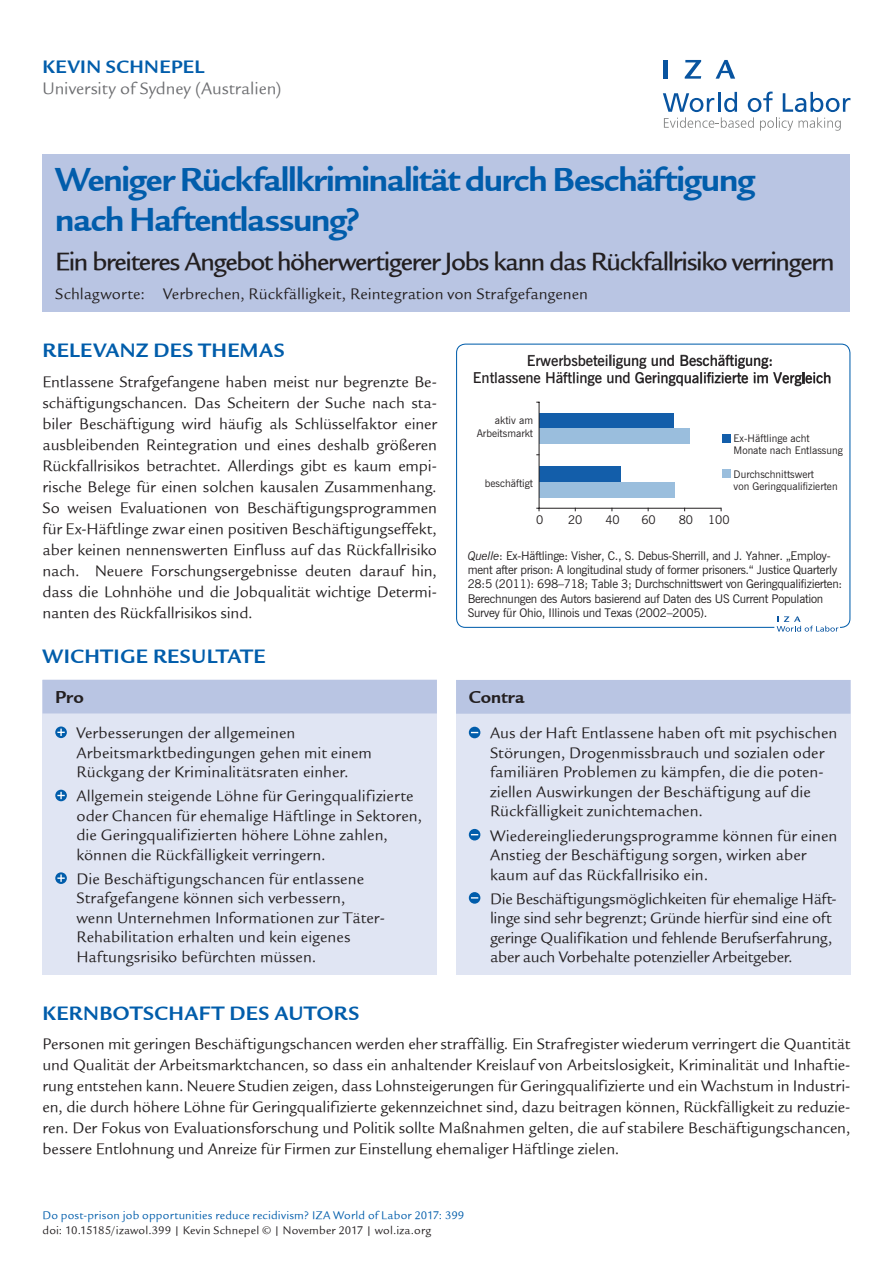
<style>
.page{position:relative;width:893px;height:1263px;background:#fff}
.page>*{position:absolute;margin:0;border:0;box-sizing:border-box;transform-origin:0 0}
.t1{font:36px/40.5px "Legacy Sans ITCTT Bold";letter-spacing:-.035em;color:#015dab}
.t2{font:27px "Legacy Sans Md ITCTT Medium";letter-spacing:-.045em;color:#231f20}
.t3{font:21px "Legacy Sans ITCTT Bold";letter-spacing:.02em;color:#015dab}
.t4{font:19.5px "Legacy Sans ITCTT Bold";letter-spacing:.02em;color:#015dab}
.t5{font:18.75px "Legacy Sans ITCTT Bold";color:#231f20}
.t6{font:18px "Legacy Sans ITCTT Book";color:#6c6d70}
.t7{font:16.5px/19.5px "Legacy Sans ITCTT Book";color:#231f20}
.t8{font:600 15px/18px "News Gothic BT";letter-spacing:-.005em;color:#231f20;text-align:center}
.t9{font:12px/14.4px "News Gothic BT";letter-spacing:-.02em;color:#231f20}
.t10{font:12px "Legacy Sans ITCTT Book";letter-spacing:.015em;color:#015dab}
.t11{font:12px "Legacy Sans ITCTT Book";letter-spacing:.015em;color:#231f20}
.t12{font:10.5px/12.6px "News Gothic BT";color:#231f20}
.s1{font-style:italic}
</style>
<div class="page">
<svg style="left:663px;top:92px;width:187px;height:39px"></svg>
<hr style="left:664px;top:60px;width:4px;height:19px;background:#0854a0">
<svg style="left:685px;top:60px;width:16px;height:19px"></svg>
<svg style="left:716px;top:60px;width:19px;height:19px"></svg>
<div style="left:43px;top:154px;width:807px;height:158px;background:#b9c5e3"></div>
<div style="left:43px;top:680px;width:394px;height:294px;background:#e0e5f3"></div>
<div style="left:43px;top:680px;width:394px;height:33px;background:#b9c5e3"></div>
<svg style="left:55px;top:726px;width:12px;height:12px"></svg>
<svg style="left:57px;top:729px;width:8px;height:7px"></svg>
<svg style="left:55px;top:790px;width:12px;height:11px"></svg>
<svg style="left:57px;top:792px;width:8px;height:7px"></svg>
<svg style="left:55px;top:872px;width:12px;height:12px"></svg>
<svg style="left:57px;top:874px;width:8px;height:8px"></svg>
<div style="left:456px;top:680px;width:394px;height:294px;background:#e0e5f3"></div>
<div style="left:456px;top:680px;width:394px;height:34px;background:#b9c5e3"></div>
<svg style="left:469px;top:727px;width:11px;height:11px"></svg>
<svg style="left:469px;top:829px;width:11px;height:11px"></svg>
<svg style="left:469px;top:892px;width:11px;height:12px"></svg>
<div style="left:456px;top:344px;width:394px;height:284px;border:1px solid #015dab;border-radius:9px"></div>
<svg style="left:491px;top:354px;width:339px;height:32px"></svg>
<div style="left:775px;top:616px;width:64px;height:17px;background:#fff"></div>
<svg style="left:777px;top:616px;width:61px;height:16px"></svg>
<svg style="left:536px;top:402px;width:186px;height:109px"></svg>
<div style="left:722px;top:434px;width:9px;height:8px;background:#135eaa"></div>
<div style="left:722px;top:469px;width:9px;height:8px;background:#9abedd"></div>
<p class="t4" style="left:43px;top:55px;width:163px">KEVIN SCHNEPEL</p>
<p class="t6" style="left:43px;top:79px;width:241px">University of Sydney (Australien)</p>
<h1 class="t1" style="left:55px;top:159px;width:702px">Weniger Rückfallkriminalität durch Beschäftigung nach Haftentlassung?</h1>
<h2 class="t2" style="left:55px;top:246px;width:781px">Ein breiteres Angebot höherwertigerer Jobs kann das Rückfallrisiko verringern</h2>
<p class="t7" style="left:55px;top:284px;width:534px">Schlagworte: Verbrechen, Rückfälligkeit, Reintegration von Strafgefangenen</p>
<p class="t3" style="left:43px;top:338px;width:244px">RELEVANZ DES THEMAS</p>
<p class="t7" style="left:43px;top:371px;width:396px;line-height:21px;text-align:justify">Entlassene Strafgefangene haben meist nur begrenzte Be&shy;schäftigungschancen. Das Scheitern der Suche nach sta&shy;biler Beschäftigung wird häufig als Schlüsselfaktor einer ausbleibenden Reintegration und eines deshalb größeren Rückfallrisikos betrachtet. Allerdings gibt es kaum empi&shy;rische Belege für einen solchen kausalen Zusammenhang.<br>So weisen Evaluationen von Beschäftigungsprogrammen für Ex-Häftlinge zwar einen positiven Beschäftigungseffekt, aber keinen nennenswerten Einfluss auf das Rückfallrisiko nach. Neuere Forschungsergebnisse deuten darauf hin, dass die Lohnhöhe und die Jobqualität wichtige Determi&shy;nanten des Rückfallrisikos sind.</p>
<p class="t3" style="left:43px;top:644px;width:225px">WICHTIGE RESULTATE</p>
<p class="t5" style="left:55px;top:686px;width:30px">Pro</p>
<p class="t7" style="left:77px;top:723px;width:297px">Verbesserungen der allgemeinen<br>Arbeitsmarktbedingungen gehen mit einem<br>Rückgang der Kriminalitätsraten einher.</p>
<p class="t7" style="left:77px;top:786px;width:347px">Allgemein steigende Löhne für Geringqualifizierte oder Chancen für ehemalige Häftlinge in Sektoren, die Geringqualifizierten höhere Löhne zahlen, können die Rückfälligkeit verringern.</p>
<p class="t7" style="left:77px;top:869px;width:310px">Die Beschäftigungschancen für entlassene Strafgefangene können sich verbessern, wenn Unternehmen Informationen zur Täter-Rehabilitation erhalten und kein eigenes Haftungsrisiko befürchten müssen.</p>
<p class="t8" style="left:473px;top:352px;width:360px">Erwerbsbeteiligung und Beschäftigung:<br>Entlassene Häftlinge und Geringqualifizierte im Vergleich</p>
<p class="t12" style="left:477px;top:415px;width:58px;text-align:right">aktiv am<br>Arbeitsmarkt</p>
<p class="t12" style="left:485px;top:478px;width:50px">beschäftigt</p>
<p class="t12" style="left:734px;top:432px;width:111px">Ex-Häftlinge acht<br>Monate nach Entlassung</p>
<p class="t12" style="left:734px;top:468px;width:105px">Durchschnittswert<br>von Geringqualifizierten</p>
<p class="t9" style="left:536px;top:513px;width:9px">0</p>
<p class="t9" style="left:568px;top:513px;width:16px">20</p>
<p class="t9" style="left:605px;top:513px;width:16px">40</p>
<p class="t9" style="left:641px;top:513px;width:16px">60</p>
<p class="t9" style="left:679px;top:513px;width:52px">80 100</p>
<p class="t9" style="left:468px;top:549px;width:376px"><span class="s1">Quelle</span>: Ex-Häftlinge: Visher, C., S. Debus-Sherrill, and J. Yahner. „Employ&shy;ment after prison: A longitudinal study of former prisoners.“ Justice Quarterly 28:5 (2011): 698–718; Table 3; Durchschnittswert von Geringqualifizierten:<br>Berechnungen des Autors basierend auf Daten des US Current Population Survey für Ohio, Illinois und Texas (2002–2005).</p>
<p class="t5" style="left:469px;top:686px;width:57px">Contra</p>
<p class="t7" style="left:490px;top:723px;width:349px">Aus der Haft Entlassene haben oft mit psychischen Störungen, Drogenmissbrauch und sozialen oder familiären Problemen zu kämpfen, die die poten&shy;ziellen Auswirkungen der Beschäftigung auf die Rückfälligkeit zunichtemachen.</p>
<p class="t7" style="left:490px;top:826px;width:349px">Wiedereingliederungsprogramme können für einen<br>Anstieg der Beschäftigung sorgen, wirken aber kaum auf das Rückfallrisiko ein.</p>
<p class="t7" style="left:490px;top:889px;width:348px">Die Beschäftigungsmöglichkeiten für ehemalige Häft&shy;linge sind sehr begrenzt; Gründe hierfür sind eine oft geringe Qualifikation und fehlende Berufserfahrung, aber auch Vorbehalte potenzieller Arbeitgeber.</p>
<p class="t3" style="left:43px;top:1001px;width:319px">KERNBOTSCHAFT DES AUTORS</p>
<p class="t7" style="left:43px;top:1033px;width:809px;line-height:21px;text-align:justify">Personen mit geringen Beschäftigungschancen werden eher straffällig. Ein Strafregister wiederum verringert die Quantität und Qualität der Arbeitsmarktchancen, so dass ein anhaltender Kreislauf von Arbeitslosigkeit, Kriminalität und Inhaftie&shy;rung entstehen kann. Neuere Studien zeigen, dass Lohnsteigerungen für Geringqualifizierte und ein Wachstum in Industri&shy;en, die durch höhere Löhne für Geringqualifizierte gekennzeichnet sind, dazu beitragen können, Rückfälligkeit zu reduzie&shy;ren. Der Fokus von Evaluationsforschung und Politik sollte Maßnahmen gelten, die auf stabilere Beschäftigungschancen, bessere Entlohnung und Anreize für Firmen zur Einstellung ehemaliger Häftlinge zielen.</p>
<p class="t10" style="left:43px;top:1209px;width:423px">Do post-prison job opportunities reduce recidivism? IZA World of Labor 2017: 399</p>
<p class="t11" style="left:43px;top:1224px;width:390px">doi: 10.15185/izawol.399 | Kevin Schnepel © | November 2017 | wol.iza.org</p>
</div>
